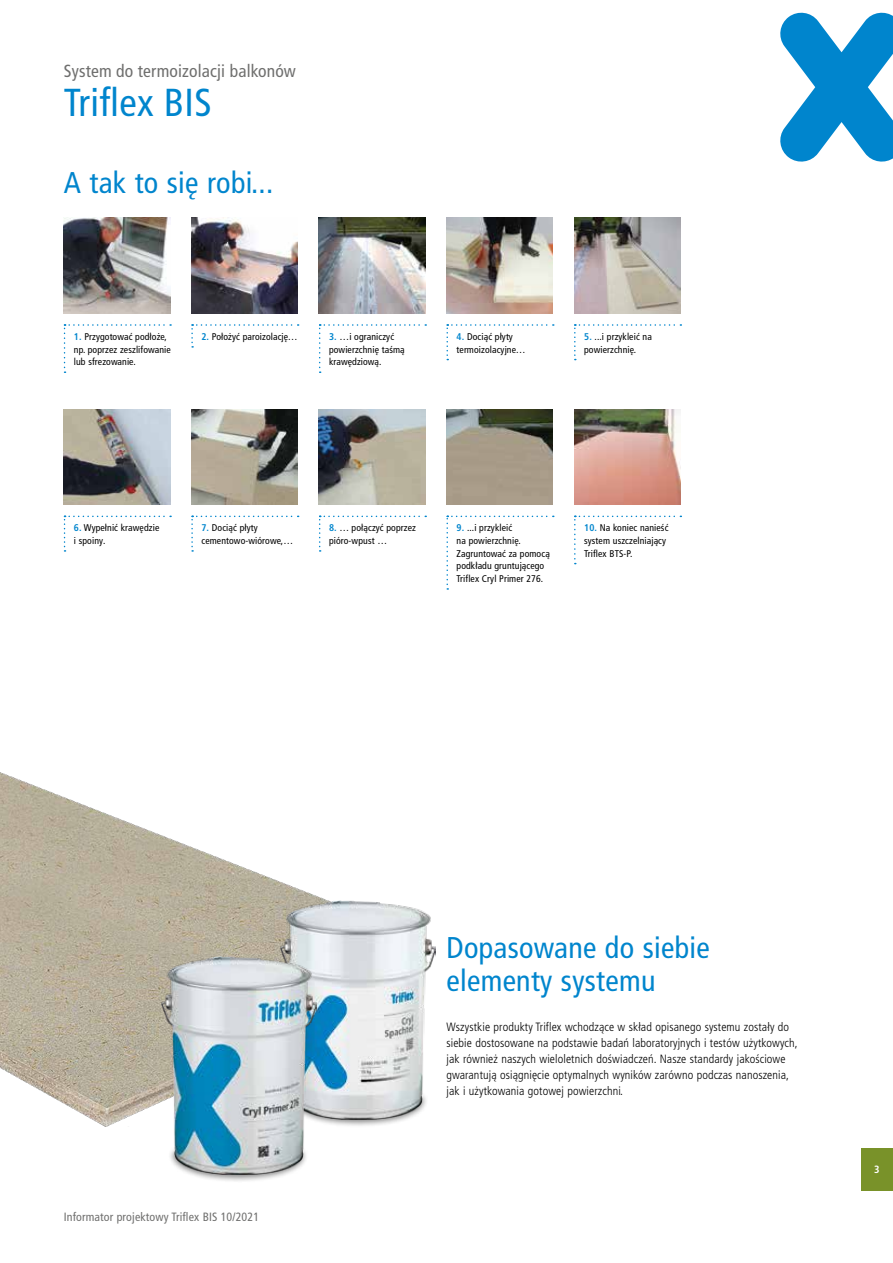
<style>
.page{position:relative;width:893px;height:1263px;background:#fff}
.page>*{position:absolute;margin:0;border:0;box-sizing:border-box;transform-origin:0 0}
.t1{font:condensed 39px "Frutiger LT Pro";letter-spacing:.01em;color:#0085cd}
.t2{font:condensed 30px/33px "Frutiger LT Pro";letter-spacing:.01em;color:#0085cd}
.t3{font:condensed 17.55px "Frutiger LT Pro";letter-spacing:.01em;color:#6f6f6e}
.t4{font:300 condensed 12px/15.9px "Frutiger LT Pro";letter-spacing:.01em;color:#000}
.t5{font:condensed 12px "Frutiger LT Pro";letter-spacing:.01em;color:#6f6f6e}
.t6{font:700 condensed 10.5px "Frutiger LT Pro";color:#fff}
.t7{font:condensed 9.75px/12.8px "Frutiger LT Pro";letter-spacing:.01em;color:#000}
.s1{font-weight:700;color:#0085cd}
</style>
<div class="page">
<div style="left:861px;top:1148px;width:32px;height:43px;background:#799229"></div>
<svg style="left:780px;top:13px;width:113px;height:149px"></svg>
<svg style="left:64px;top:324px;width:107px;height:49px"></svg>
<svg style="left:191px;top:324px;width:108px;height:24px"></svg>
<svg style="left:319px;top:324px;width:107px;height:49px"></svg>
<svg style="left:446px;top:324px;width:108px;height:36px"></svg>
<svg style="left:319px;top:516px;width:107px;height:36px"></svg>
<svg style="left:574px;top:324px;width:107px;height:36px"></svg>
<svg style="left:446px;top:516px;width:108px;height:74px"></svg>
<svg style="left:574px;top:516px;width:107px;height:48px"></svg>
<svg style="left:191px;top:516px;width:108px;height:36px"></svg>
<svg style="left:64px;top:516px;width:107px;height:36px"></svg>
<img style="left:0;top:772px;width:352px;height:355px">
<img style="left:191px;top:218px;width:107px;height:96px">
<img style="left:64px;top:218px;width:106px;height:96px">
<img style="left:319px;top:409px;width:106px;height:96px">
<img style="left:574px;top:218px;width:106px;height:96px">
<img style="left:64px;top:409px;width:106px;height:96px">
<img style="left:191px;top:409px;width:107px;height:96px">
<img style="left:319px;top:218px;width:106px;height:96px">
<img style="left:446px;top:218px;width:107px;height:96px">
<img style="left:446px;top:409px;width:107px;height:96px">
<img style="left:574px;top:409px;width:106px;height:96px">
<div style="left:287px;top:1091px;width:141px;height:37px;background:#000;opacity:.5"></div>
<img style="left:280px;top:901px;width:156px;height:218px">
<div style="left:168px;top:1146px;width:141px;height:37px;background:#000;opacity:.5"></div>
<img style="left:161px;top:956px;width:156px;height:219px">
<h3 class="t3" style="left:64px;top:61px;width:234px">System do termoizolacji balkonów</h3>
<h1 class="t1" style="left:64px;top:80px;width:149px">Triflex BIS</h1>
<h2 class="t2" style="left:64px;top:166px;width:211px">A tak to się robi...</h2>
<p class="t7" style="left:74px;top:330px;width:98px"><span class="s1">1.</span> Przygotować podłoże, np. poprzez zeszlifowanie lub sfrezowanie.</p>
<p class="t7" style="left:201px;top:330px;width:98px"><span class="s1">2.</span> Położyć paroizolację…</p>
<p class="t7" style="left:329px;top:330px;width:77px"><span class="s1">3.</span> …i ograniczyć powierzchnię taśmą krawędziową.</p>
<p class="t7" style="left:457px;top:330px;width:70px"><span class="s1">4.</span> Dociąć płyty termoizolacyjne…</p>
<p class="t7" style="left:584px;top:330px;width:69px"><span class="s1">5.</span> ...i przykleić na powierzchnię.</p>
<p class="t7" style="left:74px;top:522px;width:87px"><span class="s1">6.</span> Wypełnić krawędzie i spoiny.</p>
<p class="t7" style="left:201px;top:522px;width:93px"><span class="s1">7.</span> Dociąć płyty cementowo-wiórowe,…</p>
<p class="t7" style="left:329px;top:522px;width:88px"><span class="s1">8.</span> … połączyć poprzez pióro-wpust …</p>
<p class="t7" style="left:457px;top:522px;width:95px"><span class="s1">9.</span> ...i przykleić<br>na powierzchnię.<br>Zagruntować za pomocą podkładu gruntującego<br>Triflex Cryl Primer 276.</p>
<p class="t7" style="left:584px;top:522px;width:86px"><span class="s1">10.</span> Na koniec nanieść system uszczelniający<br>Triflex BTS-P.</p>
<p class="t5" style="left:64px;top:1210px;width:197px">Informator projektowy Triflex BIS 10/2021</p>
<h2 class="t2" style="left:446px;top:931px;width:265px">Dopasowane do siebie elementy systemu</h2>
<p class="t4" style="left:446px;top:1019px;width:353px">Wszystkie produkty Triflex wchodzące w skład opisanego systemu zostały do siebie dostosowane na podstawie badań laboratoryjnych i testów użytkowych, jak również naszych wieloletnich doświadczeń. Nasze standardy jakościowe gwarantują osiągnięcie optymalnych wyników zarówno podczas nanoszenia, jak i użytkowania gotowej powierzchni.</p>
<p class="t6" style="left:874px;top:1163px;width:7px">3</p>
</div>
